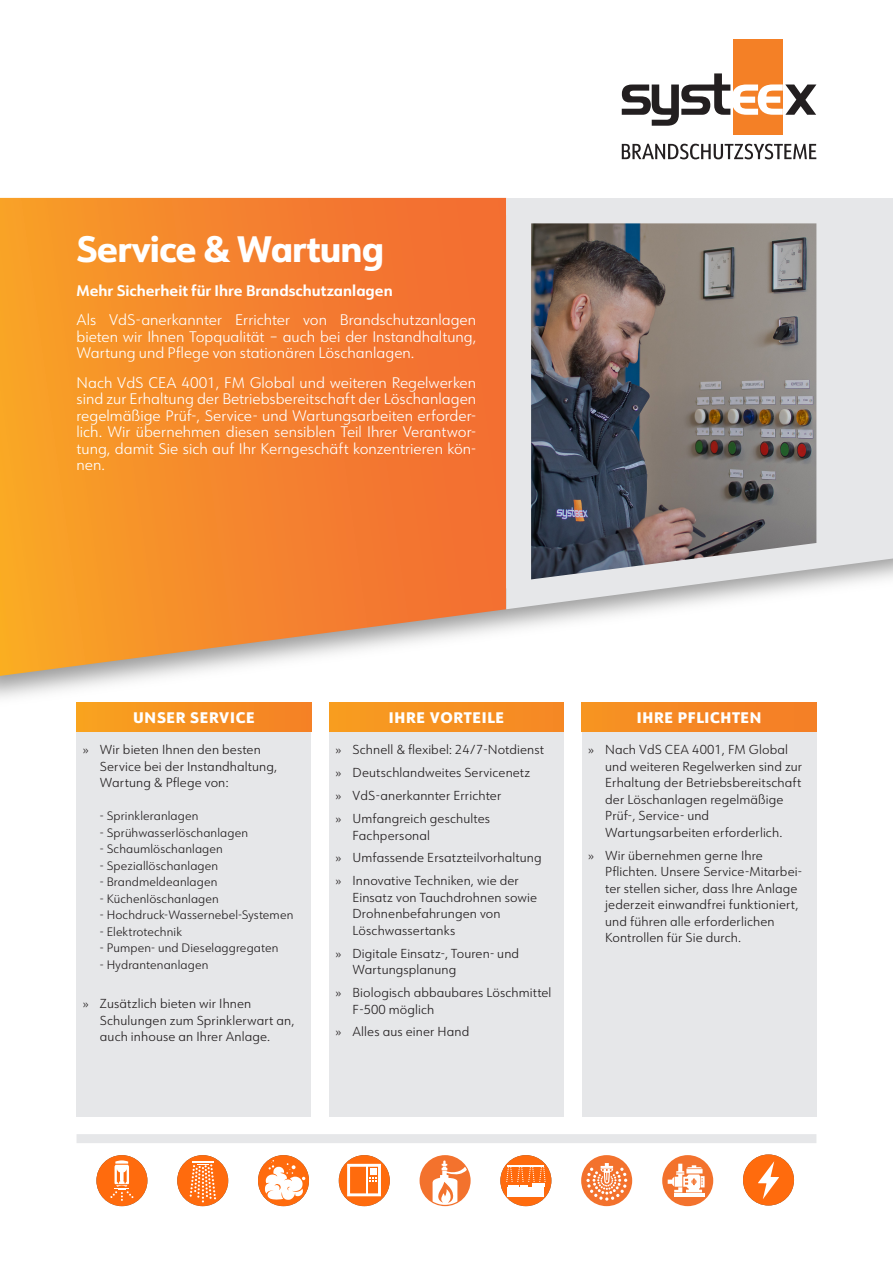
<style>
.page{position:relative;width:893px;height:1263px;background:#fff}
.page>*{position:absolute;margin:0;border:0;box-sizing:border-box;transform-origin:0 0}
.Cover_Headline{font:800 36px "URW Form";letter-spacing:-.025em;color:#fff}
.Cover_Leadtext{font:300 15px/16.5px "URW Form";color:#fff;text-align:justify}
.Cover_Leadtext-2{font:700 15px "URW Form";color:#fff}
.Tabellen-Kopf{font:800 15px "URW Form";letter-spacing:.05em;color:#fff}
.t1{font:300 12.75px/16.5px "URW Form";letter-spacing:.01em;color:#231f20}
.t2{font:300 12px "URW Form";letter-spacing:.01em;color:#231f20}
</style>
<div class="page">
<img style="left:0;top:676px;width:817px;height:40px">
<svg style="left:506px;top:609px;width:154px;height:21px"></svg>
<svg style="left:0;top:198px;width:506px;height:478px;background:#f38c39"></svg>
<svg style="left:506px;top:198px;width:387px;height:411px;background:#e4e5e7"></svg>
<img style="left:531px;top:223px;width:285px;height:356px">
<div style="left:77px;top:702px;width:234px;height:30px;background:linear-gradient(to right,#f9a31f,#f48026)"></div>
<div style="left:77px;top:732px;width:234px;height:384px;background:#e6e7e9"></div>
<div style="left:582px;top:702px;width:234px;height:30px;background:linear-gradient(to right,#f79322,#f47d27)"></div>
<div style="left:582px;top:732px;width:234px;height:384px;background:#e6e7e9"></div>
<div style="left:329px;top:702px;width:235px;height:30px;background:#f69122"></div>
<div style="left:329px;top:732px;width:235px;height:384px;background:#e6e7e9"></div>
<div style="left:77px;top:1134px;width:739px;height:9px;background:#e6e7e9"></div>
<div style="left:96px;top:1155px;width:51px;height:51px;background:#ff6b0d;border-radius:50%"></div>
<svg style="left:110px;top:1160px;width:24px;height:41px"></svg>
<div style="left:177px;top:1155px;width:51px;height:51px;background:#ff6b0d;border-radius:50%"></div>
<svg style="left:190px;top:1162px;width:26px;height:40px"></svg>
<div style="left:258px;top:1155px;width:51px;height:51px;background:#ff6b0d;border-radius:50%"></div>
<svg style="left:265px;top:1160px;width:40px;height:40px"></svg>
<div style="left:339px;top:1155px;width:51px;height:51px;background:#ff6b0d;border-radius:50%"></div>
<hr style="left:366px;top:1165px;width:2px;height:29px;background:#fff">
<div style="left:347px;top:1164px;width:34px;height:32px;border:3px solid #fff"></div>
<div style="left:370px;top:1168px;width:7px;height:7px;background:#fff"></div>
<svg style="left:370px;top:1177px;width:7px;height:4px"></svg>
<div style="left:420px;top:1155px;width:51px;height:51px;background:#f3722d;border-radius:50%"></div>
<svg style="left:432px;top:1160px;width:35px;height:45px"></svg>
<div style="left:500px;top:1155px;width:51px;height:51px;background:#ff6b0d;border-radius:50%"></div>
<div style="left:507px;top:1187px;width:37px;height:9px;background:#fff"></div>
<svg style="left:506px;top:1165px;width:40px;height:21px"></svg>
<div style="left:581px;top:1155px;width:51px;height:51px;background:#f3722d;border-radius:50%"></div>
<svg style="left:586px;top:1163px;width:41px;height:38px"></svg>
<div style="left:662px;top:1155px;width:51px;height:51px;background:#f3722d;border-radius:50%"></div>
<hr style="left:674px;top:1193px;width:30px;height:3px;background:#fff">
<svg style="left:668px;top:1164px;width:37px;height:28px"></svg>
<div style="left:743px;top:1154px;width:51px;height:51px;background:#ff6b0d;border-radius:50%"></div>
<svg style="left:758px;top:1161px;width:21px;height:38px"></svg>
<svg style="left:622px;top:144px;width:194px;height:15px"></svg>
<div style="left:733px;top:39px;width:50px;height:96px;background:#f48026"></div>
<svg style="left:622px;top:73px;width:194px;height:53px"></svg>
<p class="Cover_Headline" style="left:77px;top:223px;width:309px">Service &amp; Wartung</p>
<p class="Cover_Leadtext-2" style="left:77px;top:280px;width:318px">Mehr Sicherheit für Ihre Brandschutzanlagen</p>
<p class="Cover_Leadtext" style="left:77px;top:311px;width:401px">Als VdS-anerkannter Errichter von Brandschutzanlagen bieten wir Ihnen Topqualität – auch bei der Instandhaltung, Wartung und Pflege von stationären Löschanlagen.</p>
<p class="Cover_Leadtext" style="left:77px;top:374px;width:401px">Nach VdS CEA 4001, FM Global und weiteren Regelwerken sind zur Erhaltung der Betriebsbereitschaft der Löschanlagen regelmäßige Prüf-, Service- und Wartungsarbeiten erforder&shy;lich. Wir übernehmen diesen sensiblen Teil Ihrer Verantwor&shy;tung, damit Sie sich auf Ihr Kerngeschäft konzentrieren kön&shy;nen.</p>
<p class="Tabellen-Kopf" style="left:133px;top:707px;width:123px">UNSER SERVICE</p>
<p class="t1" style="left:100px;top:741px;width:179px;text-indent:-17px">» Wir bieten Ihnen den besten<br>Service bei der Instandhaltung,<br>Wartung &amp; Pflege von:</p>
<p class="t2" style="left:100px;top:808px;width:100px">- Sprinkleranlagen</p>
<p class="t2" style="left:100px;top:825px;width:150px">- Sprühwasserlöschanlagen</p>
<p class="t2" style="left:100px;top:841px;width:124px">- Schaumlöschanlagen</p>
<p class="t2" style="left:100px;top:858px;width:120px">- Speziallöschanlagen</p>
<p class="t2" style="left:100px;top:874px;width:119px">- Brandmeldeanlagen</p>
<p class="t2" style="left:100px;top:891px;width:120px">- Küchenlöschanlagen</p>
<p class="t2" style="left:100px;top:907px;width:195px">- Hochdruck-Wassernebel-Systemen</p>
<p class="t2" style="left:100px;top:924px;width:84px">- Elektrotechnik</p>
<p class="t2" style="left:100px;top:940px;width:180px">- Pumpen- und Dieselaggregaten</p>
<p class="t2" style="left:100px;top:957px;width:110px">- Hydrantenanlagen</p>
<p class="t1" style="left:100px;top:995px;width:196px;text-indent:-17px">» Zusätzlich bieten wir Ihnen<br>Schulungen zum Sprinklerwart an, auch inhouse an Ihrer Anlage.</p>
<p class="Tabellen-Kopf" style="left:389px;top:707px;width:117px">IHRE VORTEILE</p>
<p class="t1" style="left:336px;top:741px;width:210px">» Schnell &amp; flexibel: 24/7-Notdienst</p>
<p class="t1" style="left:336px;top:764px;width:196px">» Deutschlandweites Servicenetz</p>
<p class="t1" style="left:336px;top:787px;width:167px">» VdS-anerkannter Errichter</p>
<p class="t1" style="left:353px;top:810px;width:139px;text-indent:-17px">» Umfangreich geschultes<br>Fachpersonal</p>
<p class="t1" style="left:336px;top:849px;width:208px">» Umfassende Ersatzteilvorhaltung</p>
<p class="t1" style="left:353px;top:872px;width:186px;text-indent:-17px">» Innovative Techniken, wie der<br>Einsatz von Tauchdrohnen sowie<br>Drohnenbefahrungen von<br>Löschwassertanks</p>
<p class="t1" style="left:353px;top:944px;width:168px;text-indent:-17px">» Digitale Einsatz-, Touren- und<br>Wartungsplanung</p>
<p class="t1" style="left:353px;top:984px;width:200px;text-indent:-17px">» Biologisch abbaubares Löschmittel<br>F-500 möglich</p>
<p class="t1" style="left:336px;top:1023px;width:135px">» Alles aus einer Hand</p>
<p class="Tabellen-Kopf" style="left:637px;top:707px;width:126px">IHRE PFLICHTEN</p>
<p class="t1" style="left:605px;top:741px;width:199px;text-indent:-17px">» Nach VdS CEA 4001, FM Global und weiteren Regelwerken sind zur<br>Erhaltung der Betriebsbereitschaft der Löschanlagen regelmäßige<br>Prüf-, Service- und<br>Wartungsarbeiten erforderlich.</p>
<p class="t1" style="left:605px;top:846px;width:198px;text-indent:-17px">» Wir übernehmen gerne Ihre Pflichten. Unsere Service-Mitarbei&shy;ter stellen sicher, dass Ihre Anlage jederzeit einwandfrei funktioniert, und führen alle erforderlichen Kontrollen für Sie durch.</p>
</div>
